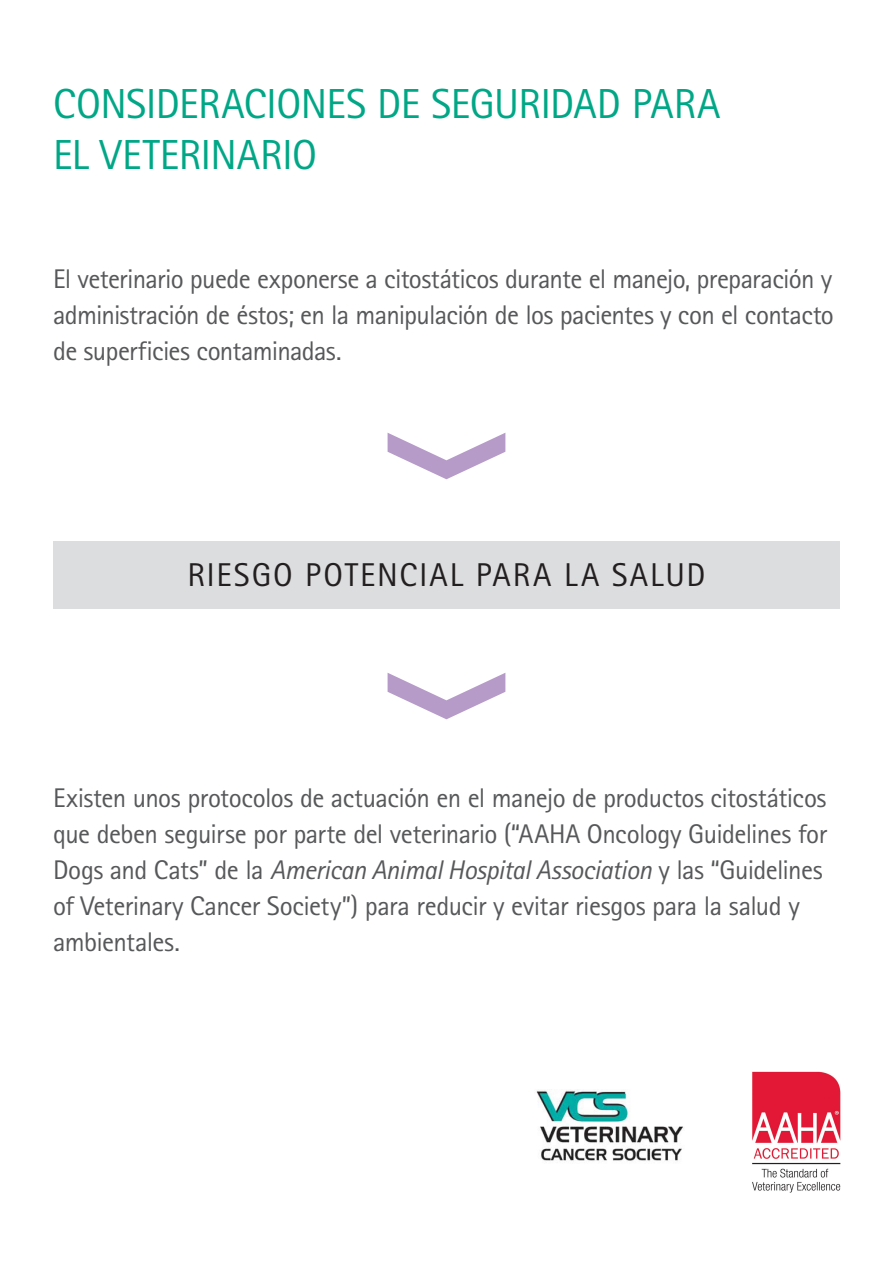
<style>
.page{position:relative;width:893px;height:1263px;background:#fff}
.page>*{position:absolute;margin:0;border:0;box-sizing:border-box;transform-origin:0 0}
.t1{font:42px/51px "Rotis Sans Serif Pro";letter-spacing:-.015em;color:#00a786}
.t2{font:33px "Rotis Sans Serif Pro";letter-spacing:.055em;color:#231f20}
.t3{font:27px/36px "Rotis Sans Serif Pro";letter-spacing:-.02em;color:#57585a;text-align:justify}
.s1{font-style:italic}
</style>
<div class="page">
<img style="left:752px;top:1071px;width:89px;height:122px">
<img style="left:536px;top:1089px;width:148px;height:72px">
<div style="left:53px;top:541px;width:787px;height:67px;background:#dcdddf"></div>
<svg style="left:388px;top:433px;width:117px;height:46px"></svg>
<svg style="left:388px;top:673px;width:117px;height:46px"></svg>
<h1 class="t1" style="left:53px;top:79px;width:669px">CONSIDERACIONES DE SEGURIDAD PARA<br>EL VETERINARIO</h1>
<p class="t3" style="left:53px;top:261px;width:782px">El veterinario puede exponerse a citostáticos durante el manejo, preparación y administración de éstos; en la manipulación de los pacientes y con el contacto de superficies contaminadas.</p>
<p class="t2" style="left:187px;top:555px;width:520px">RIESGO POTENCIAL PARA LA SALUD</p>
<p class="t3" style="left:53px;top:780px;width:775px;text-align:left">Existen unos protocolos de actuación en el manejo de productos citostáticos que deben seguirse por parte del veterinario (“AAHA Oncology Guidelines for Dogs and Cats” de la <span class="s1">American Animal Hospital Association</span> y las “Guidelines of Veterinary Cancer Society”) para reducir y evitar riesgos para la salud y ambientales.</p>
</div>
